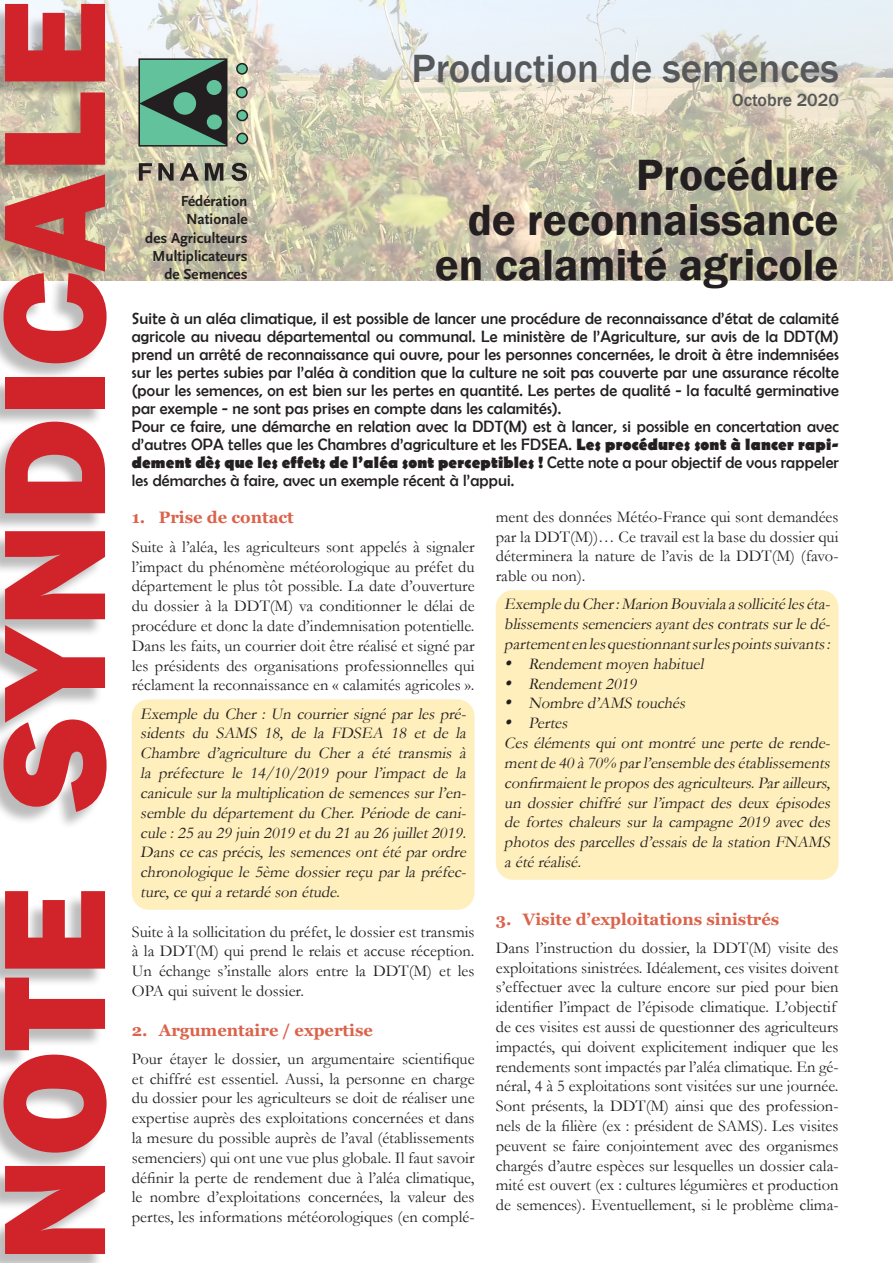
<style>
.page{position:relative;width:893px;height:1263px;background:#fff}
.page>*{position:absolute;margin:0;border:0;box-sizing:border-box;transform-origin:0 0}
.t1{font:800 150px "Franklin Gothic";color:#d1232a}
.t2{font:600 45px/45px "Franklin Gothic";color:#231f20;text-align:right}
.t3{font:500 40.5px "Franklin Gothic";color:#57585a}
.t4{font:500 18px "Franklin Gothic";color:#57585a}
.t5{font:16.5px/19.8px "Garamond";color:#231f20;text-align:justify}
.Cher{font:italic 16.5px/19.8px "Garamond";color:#231f20;text-align:justify}
.t6{font:16.5px/18px "Berlin Sans FB";letter-spacing:.01em;color:#231f20;text-align:justify}
.t7{font:700 16.5px "Georgia";color:#db634b}
.t8{font:700 15.15px/18.3px "Scala Sans Pro";color:#231f20;text-align:right}
.s1{font-weight:700}
</style>
<div class="page">
<div style="left:132px;top:699px;width:342px;height:211px;background:#feefbc;border-radius:17px"></div>
<div style="left:496px;top:590px;width:342px;height:290px;background:#feefbc;border-radius:17px"></div>
<img style="left:0;top:0;width:893px;height:280px">
<div style="left:138px;top:58px;width:89px;height:89px;border:2px solid #231f20"></div>
<svg style="left:139px;top:59px;width:88px;height:86px;background:#447661"></svg>
<div style="left:237px;top:64px;width:10px;height:10px;background:#61c29b;border-radius:50%"></div>
<div style="left:236px;top:63px;width:12px;height:12px;border:2px solid #231f20;border-radius:50%"></div>
<div style="left:237px;top:87px;width:10px;height:11px;background:#61c29b;border-radius:50%"></div>
<div style="left:236px;top:87px;width:12px;height:11px;border:2px solid #231f20;border-radius:50%"></div>
<div style="left:237px;top:110px;width:10px;height:11px;background:#61c29b;border-radius:50%"></div>
<div style="left:236px;top:110px;width:12px;height:11px;border:2px solid #231f20;border-radius:50%"></div>
<div style="left:237px;top:133px;width:10px;height:11px;background:#61c29b;border-radius:50%"></div>
<div style="left:236px;top:133px;width:12px;height:11px;border:2px solid #231f20;border-radius:50%"></div>
<div style="left:207px;top:80px;width:15px;height:15px;background:#61c29b;border-radius:50%"></div>
<div style="left:207px;top:114px;width:15px;height:16px;background:#61c29b;border-radius:50%"></div>
<div style="left:174px;top:92px;width:22px;height:23px;background:#61c29b;border-radius:50%"></div>
<svg style="left:139px;top:163px;width:13px;height:18px"></svg>
<svg style="left:158px;top:163px;width:16px;height:18px"></svg>
<svg style="left:180px;top:163px;width:19px;height:18px"></svg>
<svg style="left:205px;top:163px;width:18px;height:18px"></svg>
<svg style="left:231px;top:163px;width:16px;height:18px"></svg>
<div style="left:0;top:7px;width:104px;height:1256px;background:#231f20;opacity:.3"></div>
<p class="t1" style="left:-42px;top:1263px;width:1264px;rotate:-90deg">NOTE SYNDICALE</p>
<p class="t3" style="left:411px;top:44px;width:429px">Production de semences</p>
<p class="t8" style="left:145px;top:191px;width:104px">Fédération<br>Nationale<br>des Agriculteurs<br>Multiplicateurs de Semences</p>
<p class="t4" style="left:732px;top:89px;width:108px">Octobre 2020</p>
<p class="t2" style="left:435px;top:153px;width:405px">Procédure<br>de reconnaissance en calamité agricole</p>
<p class="t6" style="left:132px;top:309px;width:709px">Suite à un aléa climatique, il est possible de lancer une procédure de reconnaissance d’état de calamité agricole au niveau départemental ou communal. Le ministère de l’Agriculture, sur avis de la DDT(M) prend un arrêté de reconnaissance qui ouvre, pour les personnes concernées, le droit à être indemnisées sur les pertes subies par l’aléa à condition que la culture ne soit pas couverte par une assurance récolte (pour les semences, on est bien sur les pertes en quantité. Les pertes de qualité - la faculté germinative par exemple - ne sont pas prises en compte dans les calamités).</p>
<p class="t6" style="left:132px;top:417px;width:709px">Pour ce faire, une démarche en relation avec la DDT(M) est à lancer, si possible en concertation avec d’autres OPA telles que les Chambres d’agriculture et les FDSEA. <span class="s1">Les procédures sont à lancer rapi&shy;dement dès que les effets de l’aléa sont perceptibles !</span> Cette note a pour objectif de vous rappeler les démarches à faire, avec un exemple récent à l’appui.</p>
<p class="t7" style="left:132px;top:507px;width:163px">1. Prise de contact</p>
<p class="t5" style="left:132px;top:536px;width:344px">Suite à l’aléa, les agriculteurs sont appelés à signaler l’impact du phénomène météorologique au préfet du département le plus tôt possible. La date d’ouverture du dossier à la DDT(M) va conditionner le délai de procédure et donc la date d’indemnisation potentielle.</p>
<p class="t5" style="left:132px;top:635px;width:344px">Dans les faits, un courrier doit être réalisé et signé par les présidents des organisations professionnelles qui réclament la reconnaissance en « calamités agricoles ».</p>
<p class="Cher" style="left:140px;top:703px;width:331px">Exemple du Cher : Un courrier signé par les pré&shy;sidents du SAMS 18, de la FDSEA 18 et de la Chambre d’agriculture du Cher a été transmis à la préfecture le 14/10/2019 pour l’impact de la caniculesurlamultiplication desemencessurl’en&shy;semble du département du Cher. Période de cani&shy;cule:25 au 29 juin 2019 etdu 21 au 26 juillet2019.<br>Dans ce cas précis, les semences ont été par ordre chronologique le 5ème dossier reçu par la préfec&shy;ture,cequiaretardéson étude.</p>
<p class="t5" style="left:132px;top:921px;width:344px">Suite à la sollicitation du préfet, le dossier est transmis à la DDT(M) qui prend le relais et accuse réception.<br>Un échange s’installe alors entre la DDT(M) et les OPA qui suivent le dossier.</p>
<p class="t7" style="left:132px;top:1019px;width:243px">2. Argumentaire / expertise</p>
<p class="t5" style="left:132px;top:1048px;width:344px">Pour étayer le dossier, un argumentaire scientifique et chiffré est essentiel. Aussi, la personne en charge du dossier pour les agriculteurs se doit de réaliser une expertise auprès des exploitations concernées et dans la mesure du possible auprès de l’aval (établissements semenciers) qui ont une vue plus globale. Il faut savoir définir la perte de rendement due à l’aléa climatique, le nombre d’exploitations concernées, la valeur des pertes, les informations météorologiques (en complé-</p>
<p class="t5" style="left:496px;top:506px;width:344px">ment des données Météo-France qui sont demandées par la DDT(M))… Ce travail est la base du dossier qui déterminera la nature de l’avis de la DDT(M) (favo&shy;rable ou non).</p>
<p class="Cher" style="left:504px;top:594px;width:331px">Exempledu Cher:Marion Bouvialaasollicitéleséta&shy;blissementssemenciersayantdescontratssurledé&shy;partementen lesquestionnantsurlespointssuivants:</p>
<p class="Cher" style="left:504px;top:653px;width:205px">• Rendementmoyen habituel</p>
<p class="Cher" style="left:504px;top:673px;width:138px">• Rendement2019</p>
<p class="Cher" style="left:504px;top:693px;width:186px">• Nombred’AMS touchés</p>
<p class="Cher" style="left:504px;top:713px;width:331px;text-align:left">• Pertes<br>Ces éléments qui ont montré une perte de rende&shy;mentde40 à70% parl’ensembledesétablissements confirmaientleproposdesagriculteurs.Parailleurs, un dossier chiffré sur l’impact des deux épisodes de fortes chaleurs sur la campagne 2019 avec des photos des parcelles d’essais de la station FNAMS aétéréalisé.</p>
<p class="t7" style="left:496px;top:908px;width:285px">3. Visite d’exploitations sinistrés</p>
<p class="t5" style="left:496px;top:937px;width:344px;text-align:left">Dans l’instruction du dossier, la DDT(M) visite des exploitations sinistrées. Idéalement, ces visites doivent s’effectuer avec la culture encore sur pied pour bien identifier l’impact de l’épisode climatique. L’objectif de ces visites est aussi de questionner des agriculteurs impactés, qui doivent explicitement indiquer que les rendements sont impactés par l’aléa climatique. En gé&shy;néral, 4 à 5 exploitations sont visitées sur une journée.<br>Sont présents, la DDT(M) ainsi que des profession&shy;nels de la filière (ex : président de SAMS). Les visites peuvent se faire conjointement avec des organismes chargés d’autre espèces sur lesquelles un dossier cala&shy;mité est ouvert (ex : cultures légumières et production de semences). Eventuellement, si le problème clima-</p>
</div>
